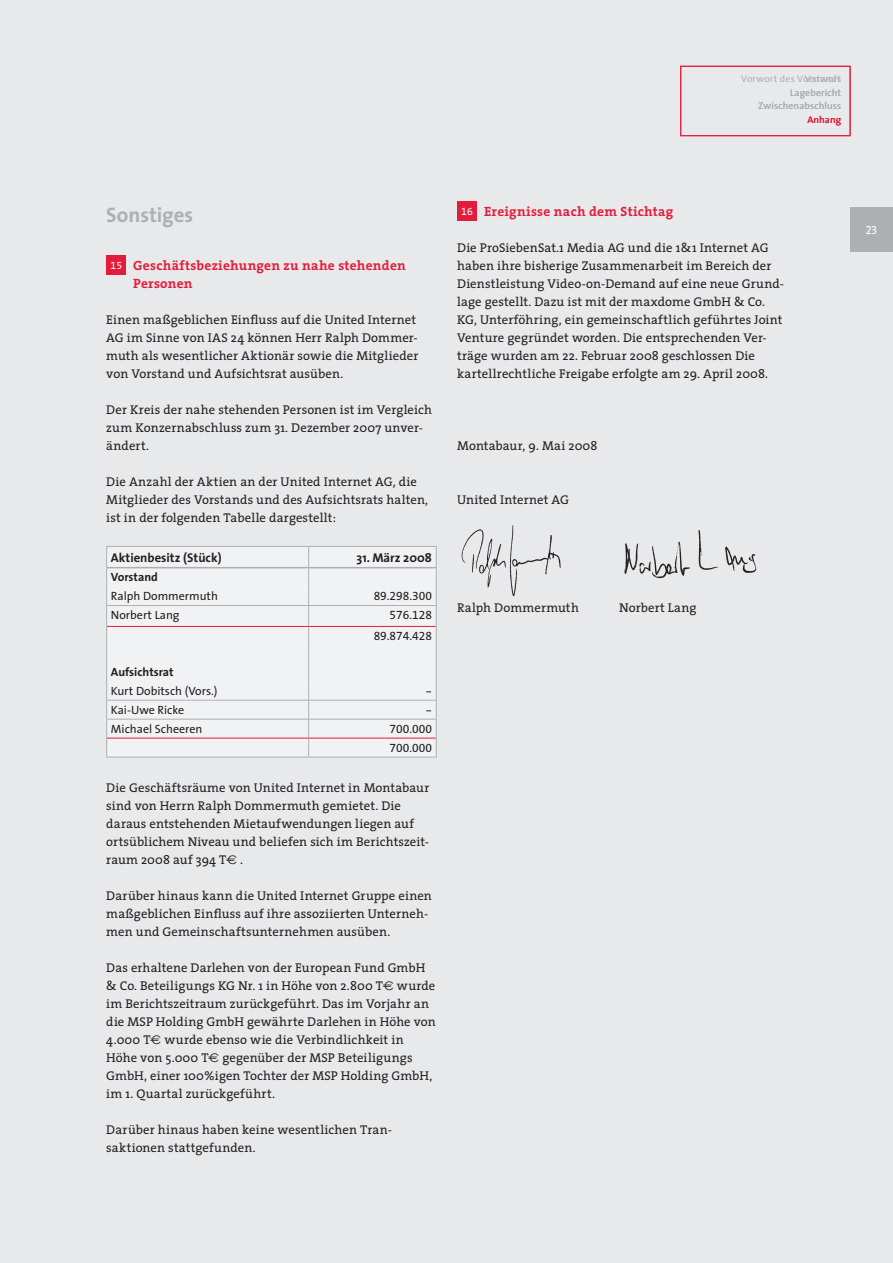
<style>
.page{position:relative;width:893px;height:1263px;background:#e8e9ea}
.page>*{position:absolute;margin:0;border:0;box-sizing:border-box;transform-origin:0 0}
.t1{font:700 21px "The Sans";letter-spacing:-.005em;color:#aeafb3}
.t2{font:700 13.5px/18px "The Serif";letter-spacing:.02em;color:#e41c3b}
.t3{font:12.75px/18px "The Serif";letter-spacing:.01em;color:#231f20}
.t4{font:700 12.75px "The Sans";color:#231f20}
.t5{font:12px "The Sans";color:#231f20}
.t6{font:12px/20.9px "The Sans Expert";color:#231f20;text-align:right}
.t7{font:700 12px "The Sans";color:#231f20}
.t8{font:12px "The Serif Caps";color:#fff}
.t9{font:9.75px/13.5px "The Sans";letter-spacing:.015em;color:#aeafb3;text-align:right}
.t10{font:9.75px "The Sans";letter-spacing:.01em;color:#e41c3b}
.s1{font-family:"The Serif Expert";font-weight:400;font-size:10.5px;color:#fff}
.s2{font-family:"Euro Sans EF Three"}
</style>
<div class="page">
<div style="left:106px;top:255px;width:20px;height:20px;background:#e41c3b"></div>
<div style="left:107px;top:566px;width:329px;height:191px;background:#f1f2f3"></div>
<hr style="left:106px;top:605px;width:203px;height:1px;background:#aeafb3">
<hr style="left:309px;top:605px;width:128px;height:1px;background:#aeafb3">
<hr style="left:436px;top:647px;width:1px;height:34px;background:#aeafb3">
<hr style="left:106px;top:700px;width:203px;height:1px;background:#aeafb3">
<hr style="left:309px;top:700px;width:128px;height:1px;background:#aeafb3">
<hr style="left:106px;top:719px;width:203px;height:1px;background:#aeafb3">
<hr style="left:309px;top:719px;width:128px;height:1px;background:#aeafb3">
<hr style="left:308px;top:647px;width:1px;height:34px;background:#aeafb3">
<hr style="left:106px;top:546px;width:203px;height:1px;background:#aeafb3">
<hr style="left:309px;top:546px;width:128px;height:1px;background:#aeafb3">
<hr style="left:106px;top:567px;width:203px;height:1px;background:#aeafb3">
<hr style="left:309px;top:567px;width:128px;height:1px;background:#aeafb3">
<hr style="left:106px;top:647px;width:1px;height:34px;background:#aeafb3">
<hr style="left:107px;top:626px;width:202px;height:1px;background:#e41c3b">
<hr style="left:309px;top:626px;width:127px;height:1px;background:#e41c3b">
<svg style="left:106px;top:547px;width:1px;height:100px"></svg>
<svg style="left:308px;top:547px;width:1px;height:100px"></svg>
<svg style="left:436px;top:547px;width:1px;height:100px"></svg>
<hr style="left:107px;top:738px;width:202px;height:1px;background:#e41c3b">
<hr style="left:309px;top:738px;width:127px;height:1px;background:#e41c3b">
<svg style="left:106px;top:681px;width:1px;height:76px"></svg>
<svg style="left:308px;top:681px;width:1px;height:76px"></svg>
<svg style="left:436px;top:681px;width:1px;height:76px"></svg>
<hr style="left:106px;top:757px;width:203px;height:1px;background:#aeafb3">
<hr style="left:309px;top:757px;width:128px;height:1px;background:#aeafb3">
<div style="left:457px;top:201px;width:20px;height:20px;background:#e41c3b"></div>
<img style="left:624px;top:530px;width:133px;height:49px">
<img style="left:461px;top:525px;width:100px;height:72px">
<div style="left:850px;top:207px;width:43px;height:45px;background:#aeafb3"></div>
<div style="left:680px;top:66px;width:170px;height:70px;border:1px solid #e41c3b"></div>
<p class="t9" style="left:741px;top:72px;width:101px">Vorwort des Vorstands</p>
<p class="t9" style="left:758px;top:72px;width:84px">Vorwort<br>Lagebericht<br>Zwischenabschluss</p>
<p class="t10" style="left:807px;top:111px;width:35px">Anhang</p>
<h1 class="t1" style="left:106px;top:197px;width:88px">Sonstiges</h1>
<p class="t2" style="left:133px;top:256px;width:274px;text-indent:-23px"><span class="s1">15</span> Geschäftsbeziehungen zu nahe stehenden<br>Personen</p>
<p class="t3" style="left:106px;top:310px;width:314px">Einen maßgeblichen Einfluss auf die United Internet AG im Sinne von IAS 24 können Herr Ralph Dommer&shy;muth als wesentlicher Aktionär sowie die Mitglieder von Vorstand und Aufsichtsrat ausüben.</p>
<p class="t3" style="left:106px;top:400px;width:327px">Der Kreis der nahe stehenden Personen ist im Vergleich zum Konzernabschluss zum 31. Dezember 2007 unver&shy;ändert.</p>
<p class="t3" style="left:106px;top:472px;width:323px">Die Anzahl der Aktien an der United Internet AG, die<br>Mitglieder des Vorstands und des Aufsichtsrats halten, ist in der folgenden Tabelle dargestellt:</p>
<p class="t4" style="left:111px;top:547px;width:112px">Aktienbesitz (Stück)</p>
<p class="t4" style="left:357px;top:547px;width:77px">31. März 2008</p>
<p class="t7" style="left:111px;top:567px;width:49px">Vorstand</p>
<p class="t5" style="left:111px;top:586px;width:109px">Ralph Dommermuth</p>
<p class="t6" style="left:374px;top:586px;width:60px">89.298.300</p>
<p class="t5" style="left:111px;top:605px;width:70px">Norbert Lang</p>
<p class="t6" style="left:374px;top:604px;width:60px">576.128<br>89.874.428</p>
<p class="t7" style="left:111px;top:662px;width:64px">Aufsichtsrat</p>
<p class="t5" style="left:111px;top:681px;width:108px">Kurt Dobitsch (Vors.)</p>
<p class="t6" style="left:425px;top:680px;width:8px">-</p>
<p class="t5" style="left:111px;top:700px;width:75px">Kai-Uwe Ricke</p>
<p class="t6" style="left:425px;top:699px;width:8px">-</p>
<p class="t5" style="left:111px;top:719px;width:93px">Michael Scheeren</p>
<p class="t6" style="left:390px;top:719px;width:44px;line-height:18.9px;text-align:left">700.000<br>700.000</p>
<p class="t3" style="left:106px;top:778px;width:325px">Die Geschäftsräume von United Internet in Montabaur sind von Herrn Ralph Dommermuth gemietet. Die daraus entstehenden Mietaufwendungen liegen auf ortsüblichem Niveau und beliefen sich im Berichtszeit&shy;raum 2008 auf 394 T<span class="s2">E</span> .</p>
<p class="t3" style="left:106px;top:886px;width:327px">Darüber hinaus kann die United Internet Gruppe einen maßgeblichen Einfluss auf ihre assoziierten Unterneh&shy;men und Gemeinschaftsunternehmen ausüben.</p>
<p class="t3" style="left:106px;top:958px;width:331px">Das erhaltene Darlehen von der European Fund GmbH &amp; Co. Beteiligungs KG Nr. 1 in Höhe von 2.800 T<span class="s2">E</span> wurde im Berichtszeitraum zurückgeführt. Das im Vorjahr an die MSP Holding GmbH gewährte Darlehen in Höhe von 4.000 T<span class="s2">E</span> wurde ebenso wie die Verbindlichkeit in Höhe von 5.000 T<span class="s2">E</span> gegenüber der MSP Beteiligungs GmbH, einer 100%igen Tochter der MSP Holding GmbH, im 1. Quartal zurückgeführt.</p>
<p class="t3" style="left:106px;top:1120px;width:286px">Darüber hinaus haben keine wesentlichen Tran&shy;saktionen stattgefunden.</p>
<p class="t2" style="left:461px;top:202px;width:214px"><span class="s1">16</span> Ereignisse nach dem Stichtag</p>
<p class="t3" style="left:457px;top:238px;width:328px">Die ProSiebenSat.1 Media AG und die 1&amp;1 Internet AG haben ihre bisherige Zusammenarbeit im Bereich der Dienstleistung Video-on-Demand auf eine neue Grund&shy;lage gestellt. Dazu ist mit der maxdome GmbH &amp; Co.<br>KG, Unterföhring, ein gemeinschaftlich geführtes Joint Venture gegründet worden. Die entsprechenden Ver&shy;träge wurden am 22. Februar 2008 geschlossen Die kartellrechtliche Freigabe erfolgte am 29. April 2008.</p>
<p class="t3" style="left:457px;top:436px;width:142px">Montabaur, 9. Mai 2008</p>
<p class="t3" style="left:457px;top:490px;width:113px">United Internet AG</p>
<p class="t3" style="left:457px;top:598px;width:123px">Ralph Dommermuth</p>
<p class="t3" style="left:619px;top:598px;width:79px">Norbert Lang</p>
<p class="t8" style="left:866px;top:220px;width:13px">23</p>
</div>
